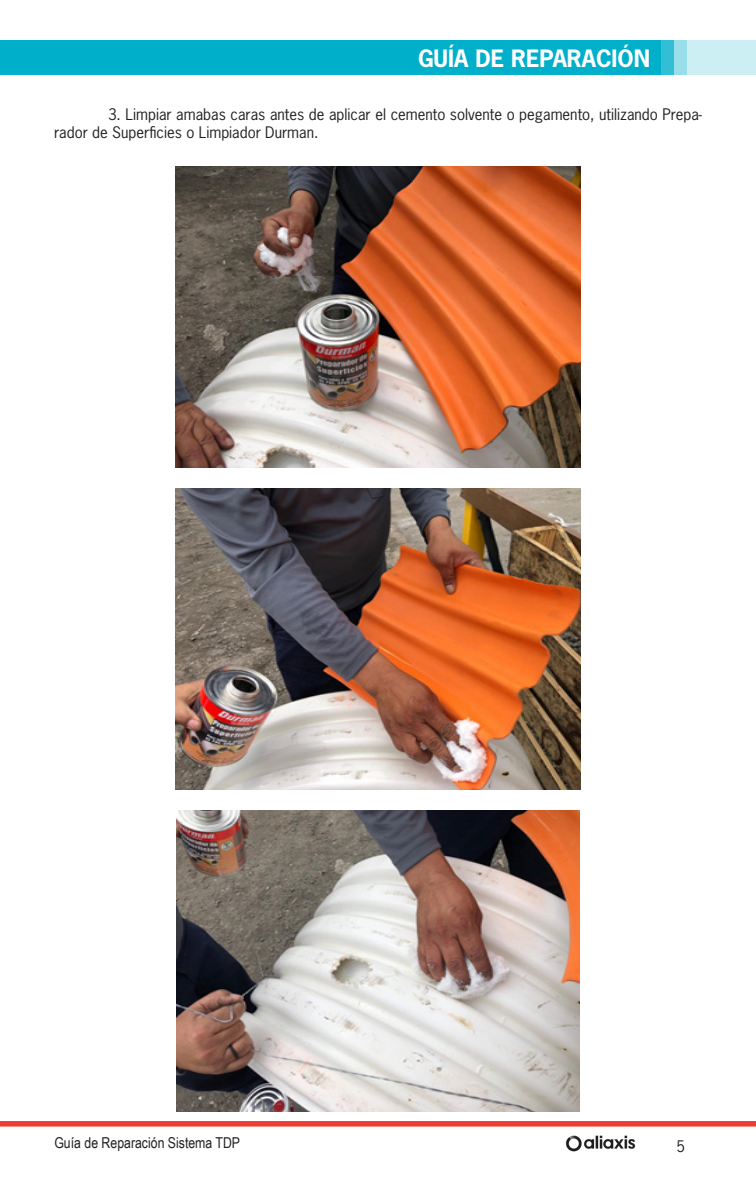
<style>
.page{position:relative;width:756px;height:1188px;background:#fff}
.page>*{position:absolute;margin:0;border:0;box-sizing:border-box;transform-origin:0 0}
.t1{font:700 22.5px "News Gothic Std";color:#fff}
.t2{font:15px/18px "News Gothic Std";color:#231f20}
.t3{font:15px "Arial Narrow";color:#231f20}
</style>
<div class="page">
<div style="left:0;top:1121px;width:756px;height:6px;background:#ee3e34"></div>
<div style="left:0;top:40px;width:756px;height:34px;background:#00b0cb"></div>
<div style="left:687px;top:40px;width:69px;height:34px;background:#cceff4"></div>
<div style="left:674px;top:40px;width:13px;height:34px;background:#99dfea"></div>
<div style="left:661px;top:40px;width:13px;height:34px;background:#32bfd5"></div>
<img style="left:552px;top:1126px;width:96px;height:26px">
<img style="left:175px;top:167px;width:406px;height:301px">
<img style="left:175px;top:488px;width:406px;height:302px">
<img style="left:176px;top:810px;width:404px;height:301px">
<p class="t1" style="left:418px;top:43px;width:234px">GUÍA DE REPARACIÓN</p>
<p class="t2" style="left:54px;top:105px;width:650px;text-indent:54px">3. Limpiar amabas caras antes de aplicar el cemento solvente o pegamento, utilizando Prepa&shy;rador de Superficies o Limpiador Durman.</p>
<p class="t3" style="left:54px;top:1132px;width:187px">Guía de Reparación Sistema TDP</p>
<p class="t2" style="left:676px;top:1137px;width:10px">5</p>
</div>
